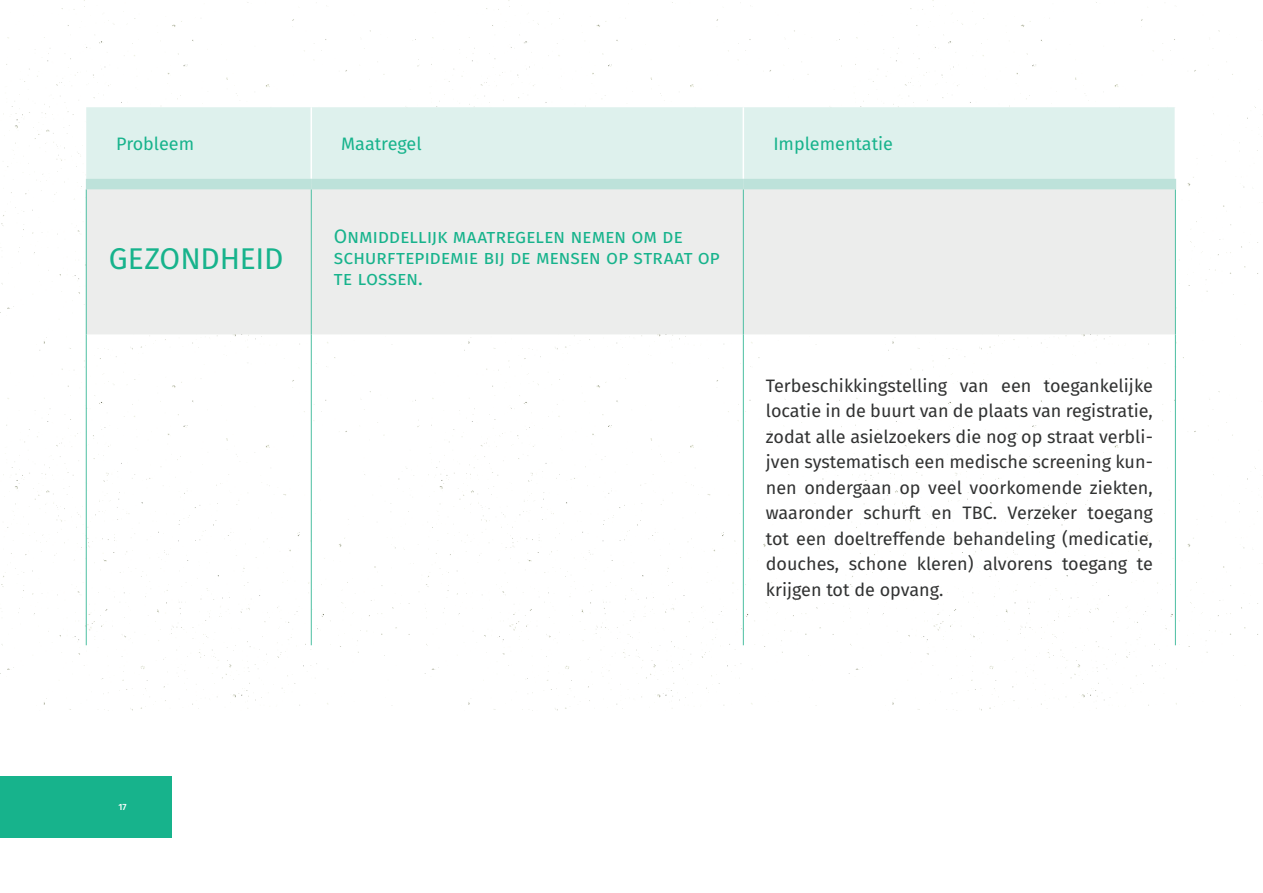
<style>
.page{position:relative;width:1263px;height:893px;background:#fff}
.page>*{position:absolute;margin:0;border:0;box-sizing:border-box;transform-origin:0 0}
.t1{font:30px "Fira Sans";letter-spacing:-.01em;color:#17b38c}
.t2{font:19.5px/21px "Fira Sans";letter-spacing:-.015em;color:#17b38c}
.t3{font:18px/25.5px "Fira Sans";color:#313232;text-align:justify}
.t4{font:18px "Fira Sans";color:#17b38c}
.t5{font:500 9px "Fira Sans";color:#fff}
</style>
<div class="page">
<img style="left:0;top:0;width:419px;height:710px">
<img style="left:425px;top:0;width:417px;height:710px">
<img style="left:849px;top:0;width:414px;height:710px">
<div style="left:86px;top:107px;width:1089px;height:72px;background:#def1ed"></div>
<div style="left:87px;top:189px;width:1088px;height:145px;background:#ecedec"></div>
<hr style="left:311px;top:107px;width:1px;height:72px;background:#fff">
<hr style="left:743px;top:107px;width:1px;height:72px;background:#fff">
<hr style="left:311px;top:189px;width:1px;height:145px;background:#4cbfa2">
<hr style="left:743px;top:189px;width:1px;height:145px;background:#4cbfa2">
<hr style="left:311px;top:334px;width:1px;height:311px;background:#4cbfa2">
<hr style="left:743px;top:334px;width:1px;height:311px;background:#4cbfa2">
<hr style="left:1175px;top:107px;width:1px;height:72px;background:#fff">
<hr style="left:86px;top:189px;width:1px;height:145px;background:#4cbfa2">
<hr style="left:1175px;top:189px;width:1px;height:145px;background:#4cbfa2">
<hr style="left:86px;top:334px;width:1px;height:311px;background:#4cbfa2">
<hr style="left:1175px;top:334px;width:1px;height:311px;background:#4cbfa2">
<div style="left:86px;top:179px;width:225px;height:10px;background:#bde2da"></div>
<div style="left:311px;top:179px;width:432px;height:10px;background:#bde2da"></div>
<div style="left:743px;top:179px;width:433px;height:10px;background:#bde2da"></div>
<div style="left:0;top:776px;width:172px;height:62px;background:#17b38c"></div>
<p class="t4" style="left:116px;top:130px;width:79px">Probleem</p>
<p class="t4" style="left:341px;top:130px;width:82px">Maatregel</p>
<p class="t4" style="left:773px;top:130px;width:121px">Implementatie</p>
<h1 class="t1" style="left:109px;top:236px;width:176px">GEZONDHEID</h1>
<p class="t2" style="left:334px;top:225px;width:388px">Onmiddellijk maatregelen nemen om de schurftepidemie bij de mensen op straat op te lossen.</p>
<p class="t3" style="left:766px;top:372px;width:389px">Terbeschikkingstelling van een toegankelijke locatie in de buurt van de plaats van registratie, zodat alle asielzoekers die nog op straat verbli&shy;jven systematisch een medische screening kun&shy;nen ondergaan op veel voorkomende ziekten, waaronder schurft en TBC. Verzeker toegang tot een doeltreffende behandeling (medicatie, douches, schone kleren) alvorens toegang te krijgen tot de opvang.</p>
<p class="t5" style="left:119px;top:800px;width:10px">17</p>
</div>
